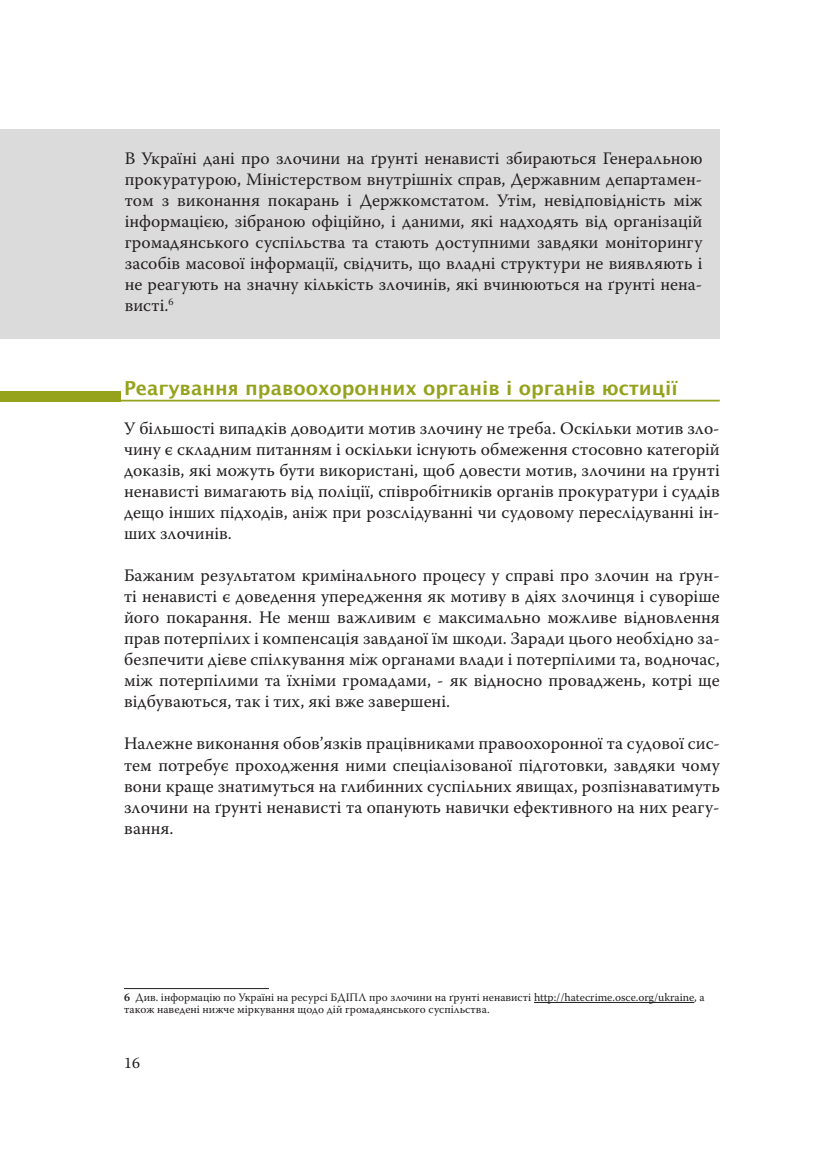
<style>
.page{position:relative;width:824px;height:1171px;background:#fff}
.page>*{position:absolute;margin:0;border:0;box-sizing:border-box;transform-origin:0 0}
.t1{font:700 19.25px "Lucida Grande";color:#94a21c}
.t2{font:17.5px/21px "Warnock Pro";color:#231f20;text-align:justify}
.t3{font:15.75px "Warnock Pro";color:#231f20}
.t4{font:11.38px/12.2px "Warnock Pro";color:#231f20}
.s1{font-weight:600}
</style>
<div class="page">
<div style="left:0;top:129px;width:719px;height:209px;background:#dcdbdc"></div>
<hr style="left:534px;top:1002px;width:160px;height:1px;background:#231f20">
<hr style="left:124px;top:988px;width:145px;height:1px;background:#231f20">
<hr style="left:0;top:400px;width:719px;height:1px;background:#94a21c">
<div style="left:0;top:391px;width:121px;height:10px;background:#94a21c"></div>
<p class="t2" style="left:125px;top:147px;width:579px">В Україні дані про злочини на ґрунті ненависті збираються Генеральною прокуратурою, Міністерством внутрішніх справ, Державним департамен&shy;том з виконання покарань і Держкомстатом. Утім, невідповідність між інформацією, зібраною офіційно, і даними, які надходять від організацій громадянського суспільства та стають доступними завдяки моніторингу засобів масової інформації, свідчить, що владні структури не виявляють і не реагують на значну кількість злочинів, які вчинюються на ґрунті нена&shy;висті.<sup>6</sup></p>
<p class="t1" style="left:124px;top:372px;width:555px">Реагування правоохоронних органів і органів юстиції</p>
<p class="t2" style="left:124px;top:418px;width:597px">У більшості випадків доводити мотив злочину не треба. Оскільки мотив зло&shy;чину є складним питанням і оскільки існують обмеження стосовно категорій доказів, які можуть бути використані, щоб довести мотив, злочини на ґрунті ненависті вимагають від поліції, співробітників органів прокуратури і суддів дещо інших підходів, аніж при розслідуванні чи судовому переслідуванні ін&shy;ших злочинів.</p>
<p class="t2" style="left:124px;top:565px;width:597px">Бажаним результатом кримінального процесу у справі про злочин на ґрун&shy;ті ненависті є доведення упередження як мотиву в діях злочинця і суворіше його покарання. Не менш важливим є максимально можливе відновлення прав потерпілих і компенсація завданої їм шкоди. Заради цього необхідно за&shy;безпечити дієве спілкування між органами влади і потерпілими та, водночас, між потерпілими та їхніми громадами, - як відносно проваджень, котрі ще відбуваються, так і тих, які вже завершені.</p>
<p class="t2" style="left:124px;top:733px;width:597px">Належне виконання обов’язків працівниками правоохоронної та судової сис&shy;тем потребує проходження ними спеціалізованої підготовки, завдяки чому вони краще знатимуться на глибинних суспільних явищах, розпізнаватимуть злочини на ґрунті ненависті та опанують навички ефективного на них реагу&shy;вання.</p>
<p class="t4" style="left:124px;top:991px;width:582px"><span class="s1">6</span> Див. інформацію по Україні на ресурсі БДІПЛ про злочини на ґрунті ненависті http://hatecrime.osce.org/ukraine, а також наведені нижче міркування щодо дій громадянського суспільства.</p>
<p class="t3" style="left:124px;top:1053px;width:17px">16</p>
</div>
